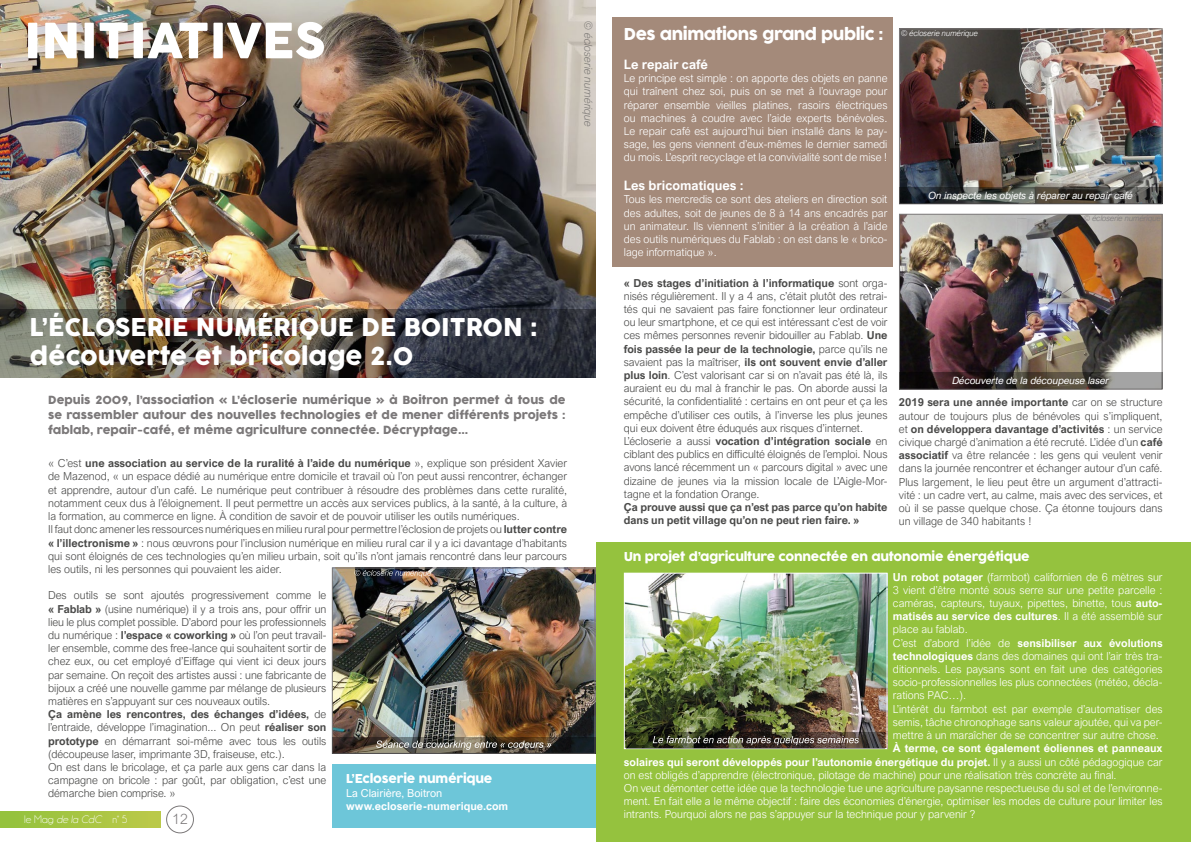
<style>
.page{position:relative;width:1191px;height:842px;background:#fff}
.page>*{position:absolute;margin:0;border:0;box-sizing:border-box;transform-origin:0 0}
.t1{font:24px/28.8px "COCOGOOSE";color:#fff}
.t2{font:16px "COCOGOOSE";letter-spacing:-.03em;color:#fff}
.t3{font:300 14px "Arial Nova";color:#7b7879}
.t4{font:700 13px "Arial Nova";color:#fff}
.t5{font:12px "COCOGOOSE";letter-spacing:-.02em;color:#fff}
.t6{font:300 11px/13.2px "Arial Nova";letter-spacing:-.005em;color:#4a4a49}
.t7{font:300 11px/13.2px "Arial Nova";color:#fff}
.t8{font:11px/15px "COCOGOOSE";color:#7b7879;text-align:justify}
.t9{font:700 11px/13.2px "Arial Nova";letter-spacing:-.005em;color:#4a4a49}
.t10{font:700 11px "Arial Nova";color:#fff}
.t11{font:11px "Arial Nova";color:#fff}
.t12{font:italic 300 11px "Arial Nova";letter-spacing:-.005em;color:#4a4a49}
.t13{font:11px "Champagne&Limousines";color:#fff}
.t14{font:italic 10px "Arial Nova";color:#fff}
.t15{font:italic 300 8px "Arial Nova";letter-spacing:-.005em;color:#7b7879}
.t16{font:italic 300 8px "Arial Nova";letter-spacing:-.005em;color:#fff}
.s1{font-weight:700}
.s2{font-style:italic}
</style>
<div class="page">
<div style="left:166px;top:806px;width:28px;height:27px;border:1px solid #7b7879;border-radius:50%"></div>
<div style="left:0;top:811px;width:160px;height:17px;background:linear-gradient(to right,#92c23d,#bcc949)"></div>
<div style="left:612px;top:17px;width:281px;height:249px;background:#a48a7a"></div>
<div style="left:596px;top:543px;width:595px;height:299px;background:#95c23e"></div>
<div style="left:332px;top:764px;width:263px;height:64px;background:#6dc6d9"></div>
<img style="left:0;top:0;width:595px;height:309px">
<img style="left:28px;top:22px;width:296px;height:37px">
<img style="left:626px;top:575px;width:259px;height:172px">
<div style="left:624px;top:573px;width:263px;height:176px;border:1px solid #fff"></div>
<img style="left:901px;top:216px;width:259px;height:157px">
<div style="left:899px;top:214px;width:263px;height:175px;border:1px solid #7b7879"></div>
<img style="left:901px;top:31px;width:259px;height:156px">
<div style="left:899px;top:29px;width:263px;height:175px;border:1px solid #7b7879"></div>
<img style="left:334px;top:570px;width:259px;height:167px">
<div style="left:332px;top:568px;width:263px;height:186px;border:1px solid #7b7879"></div>
<img style="left:0;top:309px;width:596px;height:69px">
<svg style="left:899px;top:187px;width:263px;height:16px;background:#444642"></svg>
<svg style="left:899px;top:373px;width:263px;height:16px;background:#4c4440"></svg>
<svg style="left:332px;top:737px;width:263px;height:17px;background:#443e36"></svg>
<svg style="left:626px;top:732px;width:258px;height:17px;background:#444032"></svg>
<svg style="left:354px;top:570px;width:77px;height:7px"></svg>
<svg style="left:653px;top:736px;width:206px;height:9px;background:#666057"></svg>
<svg style="left:376px;top:740px;width:175px;height:10px;background:#787367"></svg>
<p class="t12" style="left:594px;top:21px;width:107px;rotate:90deg">© écloserie numérique</p>
<h1 class="t1" style="left:30px;top:313px;width:509px">L’ÉCLOSERIE NUMÉRIQUE DE BOITRON : découverte et bricolage 2.0</h1>
<p class="t8" style="left:48px;top:392px;width:519px">Depuis 2009, l’association « L’écloserie numérique » à Boitron permet à tous de se rassembler autour des nouvelles technologies et de mener différents projets : fablab, repair-café, et même agriculture connectée. Décryptage...</p>
<p class="t6" style="left:48px;top:457px;width:520px">« C’est <span class="s1">une association au service de la ruralité à l’aide du numérique</span> », explique son président Xavier de Mazenod, « un espace dédié au numérique entre domicile et travail où l’on peut aussi rencontrer, échanger et apprendre, autour d’un café. Le numérique peut contribuer à résoudre des problèmes dans cette ruralité, notamment ceux dus à l’éloignement. Il peut permettre un accès aux services publics, à la santé, à la culture, à la formation, au commerce en ligne. À condition de savoir et de pouvoir utiliser les outils numériques.<br>Il faut donc amener les ressources numériques en milieu rural pour permettre l’éclosion de projets ou <span class="s1">lutter contre « l’illectronisme »</span> : nous œuvrons pour l’inclusion numérique en milieu rural car il y a ici davantage d’habitants qui sont éloignés de ces technologies qu’en milieu urbain, soit qu’ils n’ont jamais rencontré dans leur parcours les outils, ni les personnes qui pouvaient les aider.</p>
<p class="t6" style="left:48px;top:589px;width:280px">Des outils se sont ajoutés progressivement comme le <span class="s1">« Fablab »</span> (usine numérique) il y a trois ans, pour offrir un lieu le plus complet possible. D’abord pour les professionnels du numérique : <span class="s1">l’espace « coworking »</span> où l’on peut travail&shy;ler ensemble, comme des free-lance qui souhaitent sortir de chez eux, ou cet employé d’Eiffage qui vient ici deux jours par semaine. On reçoit des artistes aussi : une fabricante de bijoux a créé une nouvelle gamme par mélange de plusieurs matières en s’appuyant sur ces nouveaux outils.<br><span class="s1">Ça amène les rencontres, des échanges d’idées,</span> de l’entraide, développe l’imagination... On peut <span class="s1">réaliser son prototype</span> en démarrant soi-même avec tous les outils (découpeuse laser, imprimante 3D, fraiseuse, etc.).<br>On est dans le bricolage, et ça parle aux gens car dans la campagne on bricole : par goût, par obligation, c’est une démarche bien comprise. »</p>
<p class="t5" style="left:346px;top:770px;width:148px">L’Ecloserie numérique</p>
<p class="t11" style="left:346px;top:786px;width:98px">La Clairière, Boitron</p>
<p class="t10" style="left:346px;top:799px;width:164px">www.ecloserie-numerique.com</p>
<p class="t13" style="left:24px;top:813px;width:105px">le Mag <span class="s2">de la CdC</span> n° 5</p>
<p class="t3" style="left:172px;top:811px;width:17px">12</p>
<h2 class="t2" style="left:624px;top:22px;width:261px">Des animations grand public :</h2>
<p class="t4" style="left:624px;top:57px;width:85px">Le repair café</p>
<p class="t7" style="left:624px;top:72px;width:265px;text-align:justify">Le principe est simple : on apporte des objets en panne qui traînent chez soi, puis on se met à l’ouvrage pour réparer ensemble vieilles platines, rasoirs électriques ou machines à coudre avec l’aide experts bénévoles.<br>Le repair café est aujourd’hui bien installé dans le pay&shy;sage, les gens viennent d’eux-mêmes le dernier samedi du mois. L’esprit recyclage et la convivialité sont de mise !</p>
<p class="t4" style="left:624px;top:178px;width:121px">Les bricomatiques :</p>
<p class="t7" style="left:624px;top:193px;width:265px;text-align:justify">Tous les mercredis ce sont des ateliers en direction soit des adultes, soit de jeunes de 8 à 14 ans encadrés par un animateur. Ils viennent s’initier à la création à l’aide des outils numériques du Fablab : on est dans le « brico&shy;lage informatique ».</p>
<p class="t16" style="left:901px;top:29px;width:78px">© écloserie numérique</p>
<p class="t14" style="left:928px;top:190px;width:206px">On inspecte les objets à réparer au repair café</p>
<p class="t15" style="left:1084px;top:214px;width:78px">© écloserie numérique</p>
<p class="t6" style="left:624px;top:276px;width:265px"><span class="s1">« Des stages d’initiation à l’informatique</span> sont orga&shy;nisés régulièrement. Il y a 4 ans, c’était plutôt des retrai&shy;tés qui ne savaient pas faire fonctionner leur ordinateur ou leur smartphone, et ce qui est intéressant c’est de voir ces mêmes personnes revenir bidouiller au Fablab. <span class="s1">Une fois passée la peur de la technologie,</span> parce qu’ils ne savaient pas la maîtriser, <span class="s1">ils ont souvent envie d’aller plus loin</span>. C’est valorisant car si on n’avait pas été là, ils auraient eu du mal à franchir le pas. On aborde aussi la sécurité, la confidentialité : certains en ont peur et ça les empêche d’utiliser ces outils, à l’inverse les plus jeunes qui eux doivent être éduqués aux risques d’internet.<br>L’écloserie a aussi <span class="s1">vocation d’intégration sociale</span> en ciblant des publics en difficulté éloignés de l’emploi. Nous avons lancé récemment un « parcours digital » avec une dizaine de jeunes via la mission locale de L’Aigle-Mor&shy;tagne et la fondation Orange.</p>
<p class="t9" style="left:624px;top:500px;width:265px">Ça prouve aussi que ça n’est pas parce qu’on habite dans un petit village qu’on ne peut rien faire. »</p>
<p class="t5" style="left:624px;top:547px;width:407px">Un projet d’agriculture connectée en autonomie énergétique</p>
<p class="t14" style="left:952px;top:375px;width:158px">Découverte de la découpeuse laser</p>
<p class="t6" style="left:899px;top:396px;width:265px;text-align:justify"><span class="s1">2019 sera une année importante</span> car on se structure autour de toujours plus de bénévoles qui s’impliquent, et <span class="s1">on développera davantage d’activités</span> : un service civique chargé d’animation a été recruté. L’idée d’un <span class="s1">café associatif</span> va être relancée : les gens qui veulent venir dans la journée rencontrer et échanger autour d’un café.<br>Plus largement, le lieu peut être un argument d’attracti&shy;vité : un cadre vert, au calme, mais avec des services, et où il se passe quelque chose. Ça étonne toujours dans un village de 340 habitants !</p>
<p class="t7" style="left:893px;top:570px;width:271px"><span class="s1">Un robot potager</span> (farmbot) californien de 6 mètres sur 3 vient d’être monté sous serre sur une petite parcelle : caméras, capteurs, tuyaux, pipettes, binette, tous <span class="s1">auto&shy;matisés au service des cultures</span>. Il a été assemblé sur place au fablab.<br>C’est d’abord l’idée de <span class="s1">sensibiliser aux évolutions technologiques</span> dans des domaines qui ont l’air très tra&shy;ditionnels. Les paysans sont en fait une des catégories socio-professionnelles les plus connectées (météo, décla&shy;rations PAC…).<br>L’intérêt du farmbot est par exemple d’automatiser des semis, tâche chronophage sans valeur ajoutée, qui va per&shy;mettre à un maraîcher de se concentrer sur autre chose.</p>
<p class="t7" style="left:624px;top:742px;width:540px;text-indent:269px"><span class="s1">À terme, ce sont également éoliennes et panneaux solaires qui seront développés pour l’autonomie énergétique du projet.</span> Il y a aussi un côté pédagogique car on est obligés d’apprendre (électronique, pilotage de machine) pour une réalisation très concrète au final.<br>On veut démonter cette idée que la technologie tue une agriculture paysanne respectueuse du sol et de l’environne&shy;ment. En fait elle a le même objectif : faire des économies d’énergie, optimiser les modes de culture pour limiter les intrants. Pourquoi alors ne pas s’appuyer sur la technique pour y parvenir ?</p>
</div>
